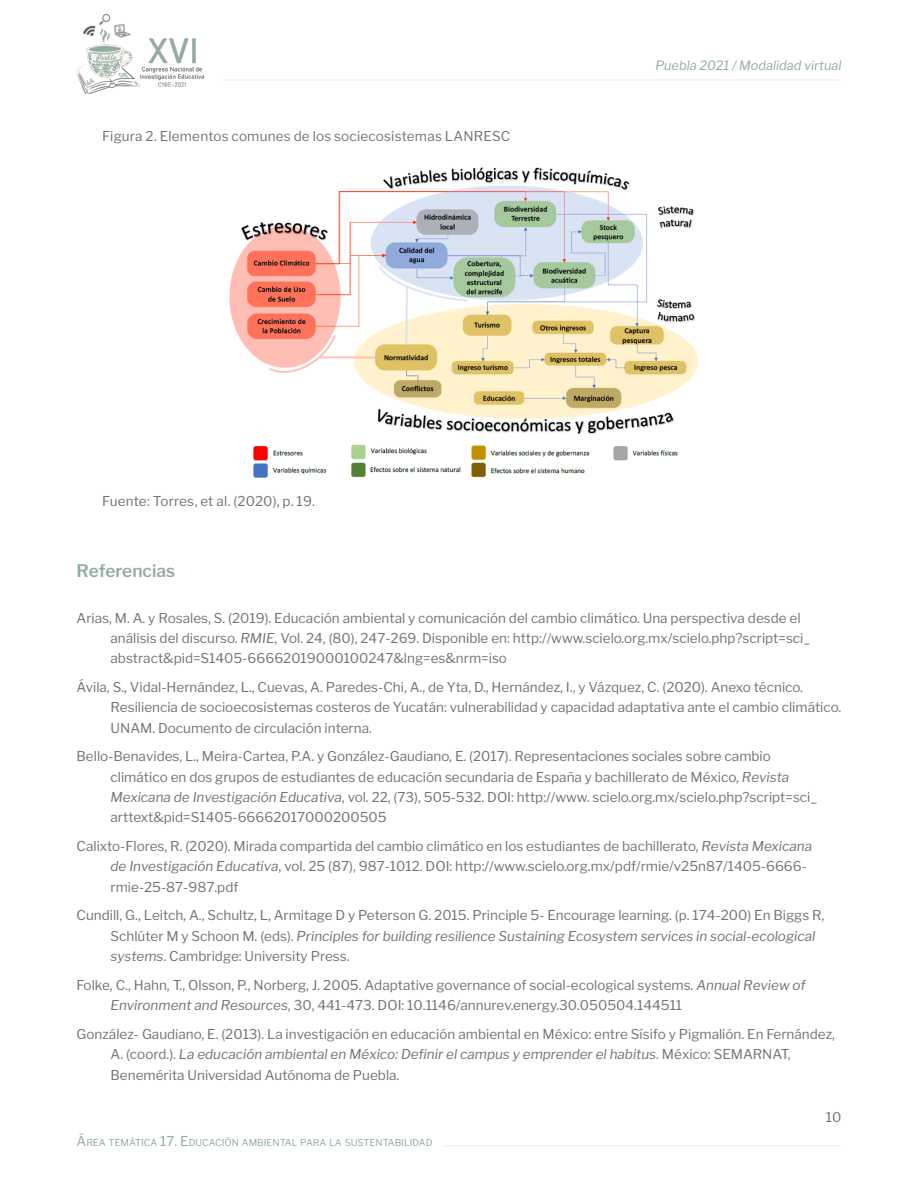
<style>
.page{position:relative;width:918px;height:1188px;background:#fff}
.page>*{position:absolute;margin:0;border:0;box-sizing:border-box;transform-origin:0 0}
.t1{font:600 17.25px "Libre Franklin";color:#92aca0}
.Bibliografía{font:13.5px/20.2px "Libre Franklin";color:#727376}
.PIES_DE_IMAGEN{font:13.5px "Libre Franklin";letter-spacing:.01em;color:#727376}
.t2{font:13.5px "Libre Franklin";color:#727376}
.t3{font:italic 12.75px "Libre Franklin";color:#92aca0}
.t4{font:9.45px "Libre Franklin";color:#92aca0}
.s1{font-style:italic}
.s2{font-size:13.5px}
</style>
<div class="page">
<hr style="left:222px;top:79px;width:619px;height:2px;background:#f2f1ed">
<img style="left:77px;top:15px;width:126px;height:79px">
<hr style="left:442px;top:1145px;width:399px;height:2px;background:#f2f1ed">
<img style="left:229px;top:167px;width:469px;height:311px">
<p class="PIES_DE_IMAGEN" style="left:102px;top:128px;width:410px">Figura 2. Elementos comunes de los sociecosistemas LANRESC</p>
<p class="PIES_DE_IMAGEN" style="left:102px;top:492px;width:214px">Fuente: Torres, et al. (2020), p. 19.</p>
<p class="t3" style="left:655px;top:58px;width:187px">Puebla 2021 / Modalidad virtual</p>
<p class="t1" style="left:77px;top:561px;width:100px">Referencias</p>
<p class="Bibliografía" style="left:111px;top:608px;width:701px;text-indent:-34px">Arias, M. A. y Rosales, S. (2019). Educación ambiental y comunicación del cambio climático. Una perspectiva desde el análisis del discurso. <span class="s1">RMIE</span>, Vol. 24, (80), 247-269. Disponible en: http://www.scielo.org.mx/scielo.php?script=sci_ abstract&amp;pid=S1405-66662019000100247&amp;lng=es&amp;nrm=iso</p>
<p class="Bibliografía" style="left:111px;top:677px;width:732px;text-indent:-34px">Ávila, S., Vidal-Hernández, L., Cuevas, A. Paredes-Chi, A., de Yta, D., Hernández, I., y Vázquez, C. (2020). Anexo técnico.<br>Resiliencia de socioecosistemas costeros de Yucatán: vulnerabilidad y capacidad adaptativa ante el cambio climático.<br>UNAM. Documento de circulación interna.</p>
<p class="Bibliografía" style="left:111px;top:746px;width:708px;text-indent:-34px">Bello-Benavides, L., Meira-Cartea, P.A. y González-Gaudiano, E. (2017). Representaciones sociales sobre cambio climático en dos grupos de estudiantes de educación secundaria de España y bachillerato de México, <span class="s1">Revista Mexicana de Investigación Educativa</span>, vol. 22, (73), 505-532. DOI: http://www. scielo.org.mx/scielo.php?script=sci_ arttext&amp;pid=S1405-66662017000200505</p>
<p class="Bibliografía" style="left:111px;top:836px;width:703px;text-indent:-34px">Calixto-Flores, R. (2020). Mirada compartida del cambio climático en los estudiantes de bachillerato, <span class="s1">Revista Mexicana de Investigación Educativa</span>, vol. 25 (87), 987-1012. DOI: http://www.scielo.org.mx/pdf/rmie/v25n87/1405-6666- rmie-25-87-987.pdf</p>
<p class="Bibliografía" style="left:111px;top:905px;width:715px;text-indent:-34px">Cundill, G., Leitch, A., Schultz, L, Armitage D y Peterson G. 2015. Principle 5- Encourage learning. (p. 174-200) En Biggs R,<br>Schlúter M y Schoon M. (eds). <span class="s1">Principles for building resilience Sustaining Ecosystem services in social-ecological systems</span>. Cambridge: University Press.</p>
<p class="Bibliografía" style="left:111px;top:974px;width:697px;text-indent:-34px">Folke, C., Hahn, T., Olsson, P., Norberg, J. 2005. Adaptative governance of social-ecological systems. <span class="s1">Annual Review of<br>Environment and Resources</span>, 30, 441-473. DOI: 10.1146/annurev.energy.30.050504.144511</p>
<p class="Bibliografía" style="left:111px;top:1023px;width:726px;line-height:20.7px;text-indent:-34px">González- Gaudiano, E. (2013). La investigación en educación ambiental en México: entre Sísifo y Pigmalión. En Fernández,<br>A. (coord.). <span class="s1">La educación ambiental en México: Definir el campus y emprender el habitus</span>. México: SEMARNAT,<br>Benemérita Universidad Autónoma de Puebla.</p>
<p class="t4" style="left:77px;top:1137px;width:358px"><span class="s2">Á</span>REA TEMÁTICA <span class="s2">17. E</span>DUCACIÓN AMBIENTAL PARA LA SUSTENTABILIDAD</p>
<p class="t2" style="left:826px;top:1109px;width:17px">10</p>
</div>
